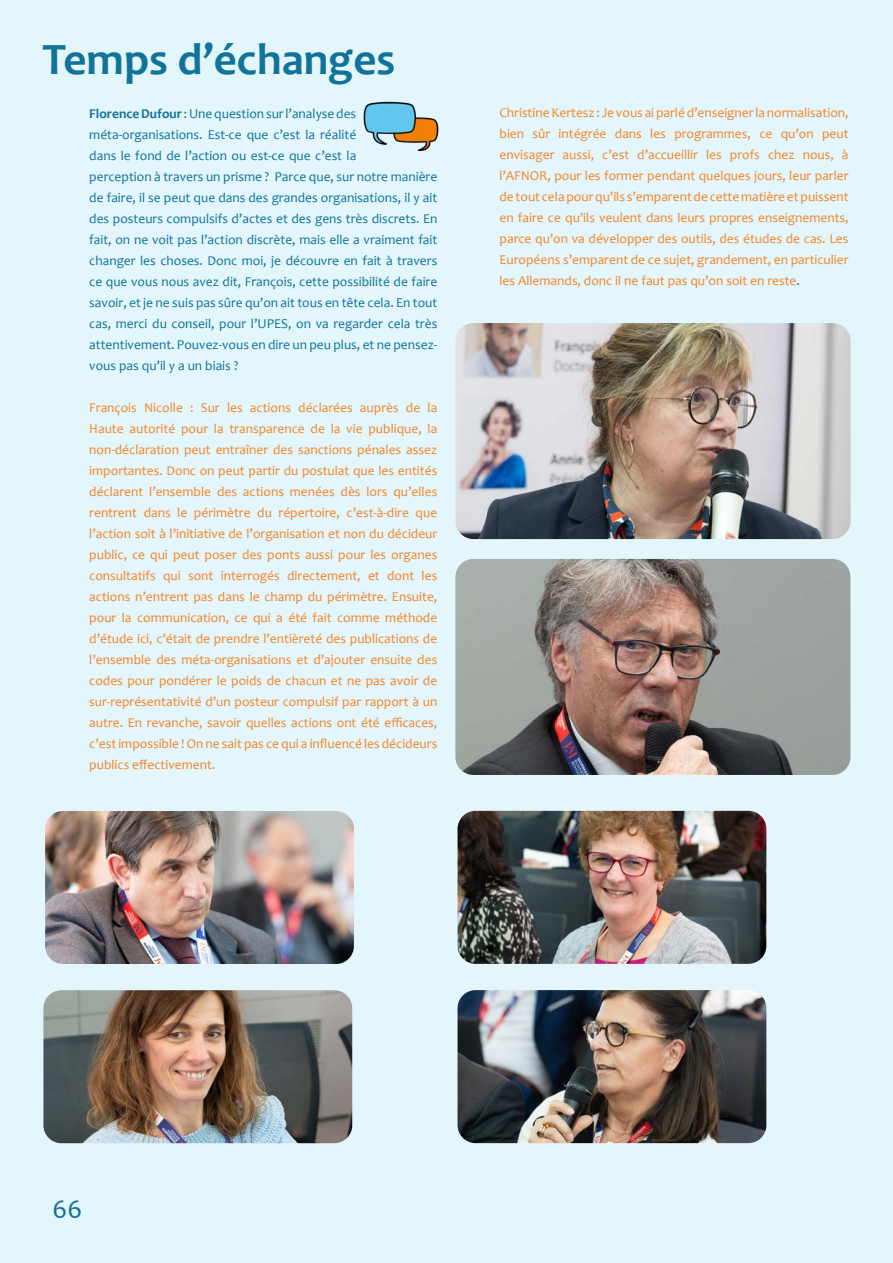
<style>
.page{position:relative;width:893px;height:1263px;background:#e3f6fc}
.page>*{position:absolute;margin:0;border:0;box-sizing:border-box;transform-origin:0 0}
._72_bold_80_center{font:700 45px "Candara";color:#107399}
.t1{font:27px "Candara";color:#107399}
._10_reg_18_left{font:13.5px/21px "Candara";color:#f58425;text-align:justify}
._10_reg_18_left-2{font:13.5px/21px "Candara";color:#107399}
.s1{font-weight:700}
.s2{color:#107399}
</style>
<div class="page">
<img style="left:455px;top:559px;width:395px;height:216px">
<img style="left:455px;top:323px;width:395px;height:216px">
<img style="left:45px;top:811px;width:309px;height:153px">
<img style="left:43px;top:990px;width:309px;height:153px">
<img style="left:458px;top:990px;width:308px;height:153px">
<img style="left:458px;top:811px;width:308px;height:153px">
<img style="left:363px;top:101px;width:75px;height:50px">
<p class="_72_bold_80_center" style="left:43px;top:31px;width:354px">Temps d’échanges</p>
<p class="_10_reg_18_left-2" style="left:89px;top:103px;width:350px"><span class="s1">Florence Dufour</span> : Une question sur l’analyse des méta-organisations. Est-ce que c’est la réalité<br>dans le fond de l’action ou est-ce que c’est la<br>perception à travers un prisme ? Parce que, sur notre manière de faire, il se peut que dans des grandes organisations, il y ait des posteurs compulsifs d’actes et des gens très discrets. En fait, on ne voit pas l’action discrète, mais elle a vraiment fait changer les choses. Donc moi, je découvre en fait à travers ce que vous nous avez dit, François, cette possibilité de faire savoir, et je ne suis pas sûre qu’on ait tous en tête cela. En tout cas, merci du conseil, pour l’UPES, on va regarder cela très attentivement. Pouvez-vous en dire un peu plus, et ne pensez&shy;vous pas qu’il y a un biais ?</p>
<p class="_10_reg_18_left" style="left:89px;top:397px;width:350px">François Nicolle : Sur les actions déclarées auprès de la Haute autorité pour la transparence de la vie publique, la non-déclaration peut entraîner des sanctions pénales assez importantes. Donc on peut partir du postulat que les entités déclarent l’ensemble des actions menées dès lors qu’elles rentrent dans le périmètre du répertoire, c’est-à-dire que l’action soit à l’initiative de l’organisation et non du décideur public, ce qui peut poser des ponts aussi pour les organes consultatifs qui sont interrogés directement, et dont les actions n’entrent pas dans le champ du périmètre. Ensuite, pour la communication, ce qui a été fait comme méthode d’étude ici, c’était de prendre l’entièreté des publications de l’ensemble des méta-organisations et d’ajouter ensuite des codes pour pondérer le poids de chacun et ne pas avoir de sur-représentativité d’un posteur compulsif par rapport à un autre. En revanche, savoir quelles actions ont été efficaces, c’est impossible ! On ne sait pas ce qui a influencé les décideurs publics effectivement.</p>
<p class="_10_reg_18_left" style="left:500px;top:102px;width:351px">Christine Kertesz : Je vous ai parlé d’enseigner la normalisation, bien sûr intégrée dans les programmes, ce qu’on peut envisager aussi, c’est d’accueillir les profs chez nous, à l’AFNOR, pour les former pendant quelques jours, leur parler de tout cela pour qu’ils s’emparent de cette matière et puissent en faire ce qu’ils veulent dans leurs propres enseignements, parce qu’on va développer des outils, des études de cas. Les Européens s’emparent de ce sujet, grandement, en particulier les Allemands, donc il ne faut pas qu’on soit en reste<span class="s2">.</span></p>
<h2 class="t1" style="left:53px;top:1192px;width:31px">66</h2>
</div>
